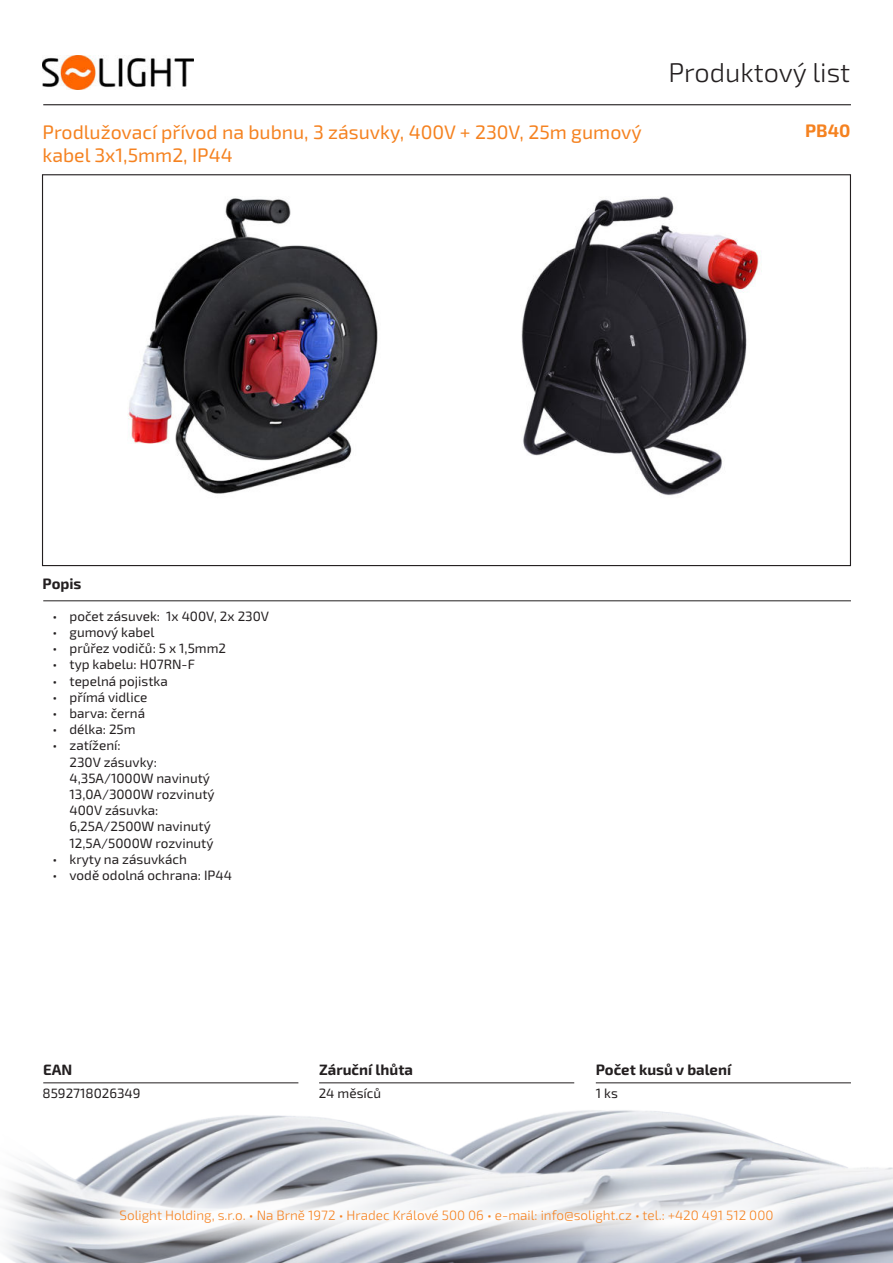
<style>
.page{position:relative;width:893px;height:1263px;background:#fff}
.page>*{position:absolute;margin:0;border:0;box-sizing:border-box;transform-origin:0 0}
.t1{font:300 27px "Exo 2.0";color:#231f20}
.t2{font:19.5px "Exo 2.0";color:#f58220}
.t3{font:700 18px "Exo 2.0";color:#f58220}
.t4{font:700 15px "Exo 2.0";color:#231f20}
.t5{font:13.5px/16.2px "Exo 2.0";color:#231f20}
.t6{font:300 13.5px "Exo 2.0";color:#f58220}
</style>
<div class="page">
<img style="left:4px;top:1082px;width:889px;height:181px">
<hr style="left:43px;top:104px;width:808px;height:1px;background:#231f20">
<hr style="left:43px;top:600px;width:808px;height:1px;background:#231f20">
<hr style="left:596px;top:1082px;width:255px;height:1px;background:#231f20">
<hr style="left:319px;top:1082px;width:255px;height:1px;background:#231f20">
<hr style="left:43px;top:1082px;width:255px;height:1px;background:#231f20">
<svg style="left:85px;top:1174px;width:723px;height:84px"></svg>
<img style="left:43px;top:55px;width:150px;height:34px">
<img style="left:128px;top:198px;width:250px;height:296px">
<img style="left:521px;top:196px;width:241px;height:300px">
<h1 class="t1" style="left:668px;top:62px;width:183px">Produktový list</h1>
<h2 class="t2" style="left:43px;top:124px;width:601px">Prodlužovací přívod na bubnu, 3 zásuvky, 400V + 230V, 25m gumový</h2>
<h3 class="t3" style="left:805px;top:121px;width:47px">PB40</h3>
<h2 class="t2" style="left:43px;top:148px;width:192px">kabel 3x1,5mm2, IP44</h2>
<p class="t4" style="left:43px;top:578px;width:40px">Popis</p>
<p class="t5" style="left:53px;top:609px;width:218px">• počet zásuvek: 1x 400V, 2x 230V</p>
<p class="t5" style="left:53px;top:625px;width:103px">• gumový kabel</p>
<p class="t5" style="left:53px;top:641px;width:175px">• průřez vodičů: 5 x 1,5mm2</p>
<p class="t5" style="left:53px;top:658px;width:144px">• typ kabelu: H07RN-F</p>
<p class="t5" style="left:53px;top:674px;width:117px">• tepelná pojistka</p>
<p class="t5" style="left:53px;top:690px;width:96px">• přímá vidlice</p>
<p class="t5" style="left:53px;top:706px;width:94px">• barva: černá</p>
<p class="t5" style="left:53px;top:722px;width:85px">• délka: 25m</p>
<p class="t5" style="left:70px;top:739px;width:147px;text-indent:-17px">• zatížení:<br>230V zásuvky:<br>4,35A/1000W navinutý<br>13,0A/3000W rozvinutý<br>400V zásuvka:<br>6,25A/2500W navinutý<br>12,5A/5000W rozvinutý</p>
<p class="t5" style="left:53px;top:852px;width:136px">• kryty na zásuvkách</p>
<p class="t5" style="left:53px;top:868px;width:181px">• vodě odolná ochrana: IP44</p>
<p class="t4" style="left:43px;top:1063px;width:31px">EAN</p>
<p class="t4" style="left:319px;top:1063px;width:95px">Záruční lhůta</p>
<p class="t4" style="left:596px;top:1063px;width:137px">Počet kusů v balení</p>
<p class="t5" style="left:43px;top:1086px;width:100px">8592718026349</p>
<p class="t5" style="left:319px;top:1086px;width:64px">24 měsíců</p>
<p class="t5" style="left:596px;top:1086px;width:24px">1 ks</p>
<p class="t6" style="left:120px;top:1211px;width:655px">Solight Holding, s.r.o. • Na Brně 1972 • Hradec Králové 500 06 • e-mail: info@solight.cz • tel.: +420 491 512 000</p>
</div>
